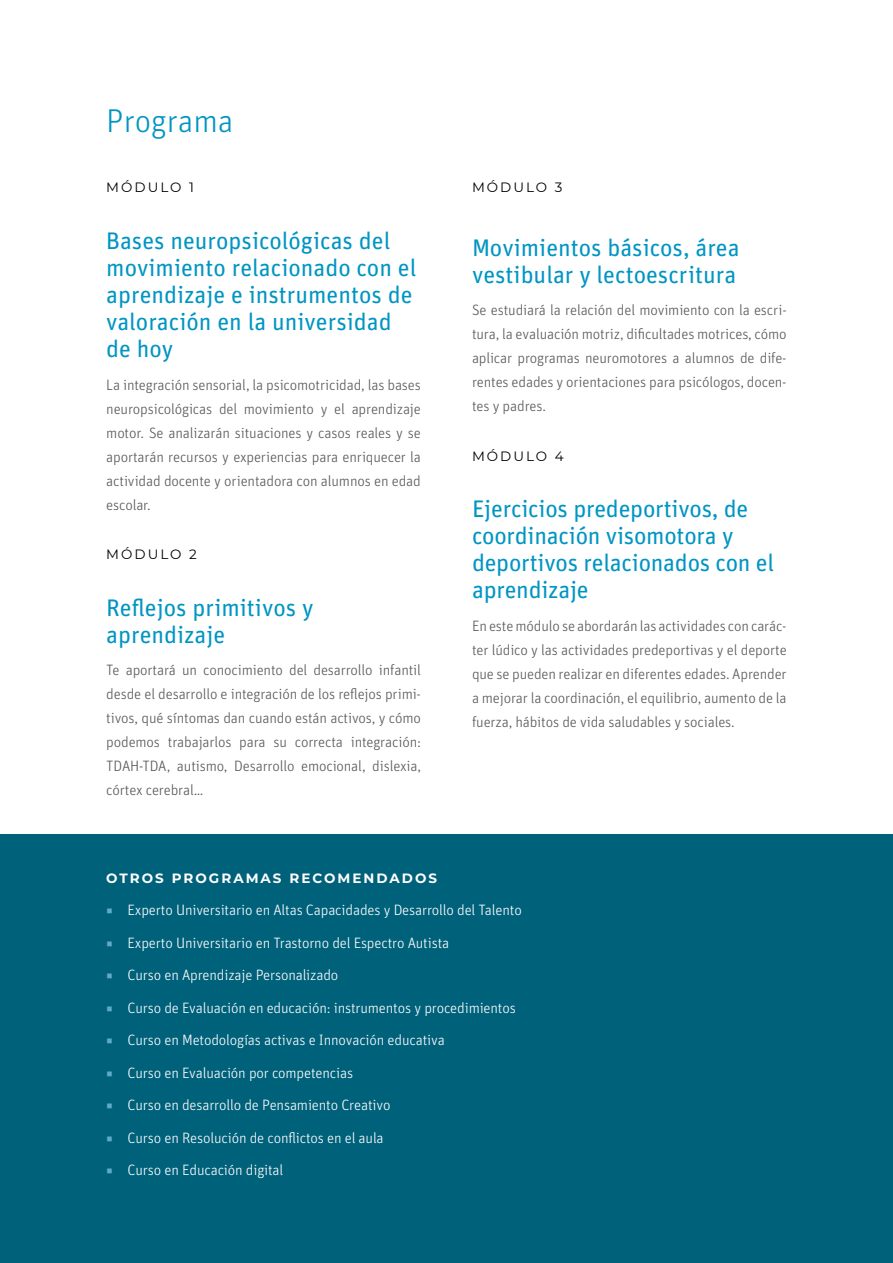
<style>
.page{position:relative;width:893px;height:1263px;background:#fff}
.page>*{position:absolute;margin:0;border:0;box-sizing:border-box;transform-origin:0 0}
.t1{font:300 33px "Unit OT";color:#0095c3}
.t2{font:24px/27px "Unit OT";color:#0095c3}
.t3{font:300 15px/24px "Unit OT";letter-spacing:-.01em;color:#575756;text-align:justify}
.t4{font:300 15px/32.5px "Unit OT";letter-spacing:-.01em;color:#fff}
.t5{font:13.5px "Montserrat";letter-spacing:.15em;color:#000}
.t6{font:700 13.5px "Montserrat";letter-spacing:.15em;color:#fff}
.s1{color:#5fa8d0}
</style>
<div class="page">
<div style="left:0;top:834px;width:893px;height:429px;background:#00617a"></div>
<h1 class="t1" style="left:106px;top:102px;width:129px">Programa</h1>
<p class="t5" style="left:106px;top:178px;width:89px">MÓDULO 1</p>
<h2 class="t2" style="left:106px;top:227px;width:312px">Bases neuropsicológicas del movimiento relacionado con el aprendizaje e instrumentos de valoración en la universidad de hoy</h2>
<p class="t3" style="left:106px;top:373px;width:316px">La integración sensorial, la psicomotricidad, las bases neuropsicológicas del movimiento y el aprendizaje motor. Se analizarán situaciones y casos reales y se aportarán recursos y experiencias para enriquecer la actividad docente y orientadora con alumnos en edad escolar.</p>
<p class="t5" style="left:106px;top:545px;width:92px">MÓDULO 2</p>
<h2 class="t2" style="left:106px;top:593px;width:209px">Reflejos primitivos y aprendizaje</h2>
<p class="t3" style="left:106px;top:658px;width:316px">Te aportará un conocimiento del desarrollo infantil desde el desarrollo e integración de los reflejos primi&shy;tivos, qué síntomas dan cuando están activos, y cómo podemos trabajarlos para su correcta integración:<br>TDAH-TDA, autismo, Desarrollo emocional, dislexia, córtex cerebral…</p>
<p class="t5" style="left:472px;top:178px;width:92px">MÓDULO 3</p>
<h2 class="t2" style="left:472px;top:234px;width:269px">Movimientos básicos, área vestibular y lectoescritura</h2>
<p class="t3" style="left:472px;top:298px;width:316px">Se estudiará la relación del movimiento con la escri&shy;tura, la evaluación motriz, dificultades motrices, cómo aplicar programas neuromotores a alumnos de dife&shy;rentes edades y orientaciones para psicólogos, docen&shy;tes y padres.</p>
<p class="t5" style="left:472px;top:447px;width:93px">MÓDULO 4</p>
<h2 class="t2" style="left:472px;top:495px;width:304px">Ejercicios predeportivos, de coordinación visomotora y deportivos relacionados con el aprendizaje</h2>
<p class="t3" style="left:472px;top:614px;width:316px">En este módulo se abordarán las actividades con carác&shy;ter lúdico y las actividades predeportivas y el deporte que se pueden realizar en diferentes edades. Aprender a mejorar la coordinación, el equilibrio, aumento de la fuerza, hábitos de vida saludables y sociales.</p>
<p class="t6" style="left:106px;top:868px;width:332px">OTROS PROGRAMAS RECOMENDADOS</p>
<p class="t4" style="left:106px;top:894px;width:417px"><span class="s1">◾</span> Experto Universitario en Altas Capacidades y Desarrollo del Talento <span class="s1">◾</span> Experto Universitario en Trastorno del Espectro Autista<br><span class="s1">◾</span> Curso en Aprendizaje Personalizado<br><span class="s1">◾</span> Curso de Evaluación en educación: instrumentos y procedimientos <span class="s1">◾</span> Curso en Metodologías activas e Innovación educativa<br><span class="s1">◾</span> Curso en Evaluación por competencias<br><span class="s1">◾</span> Curso en desarrollo de Pensamiento Creativo<br><span class="s1">◾</span> Curso en Resolución de conflictos en el aula<br><span class="s1">◾</span> Curso en Educación digital</p>
</div>
